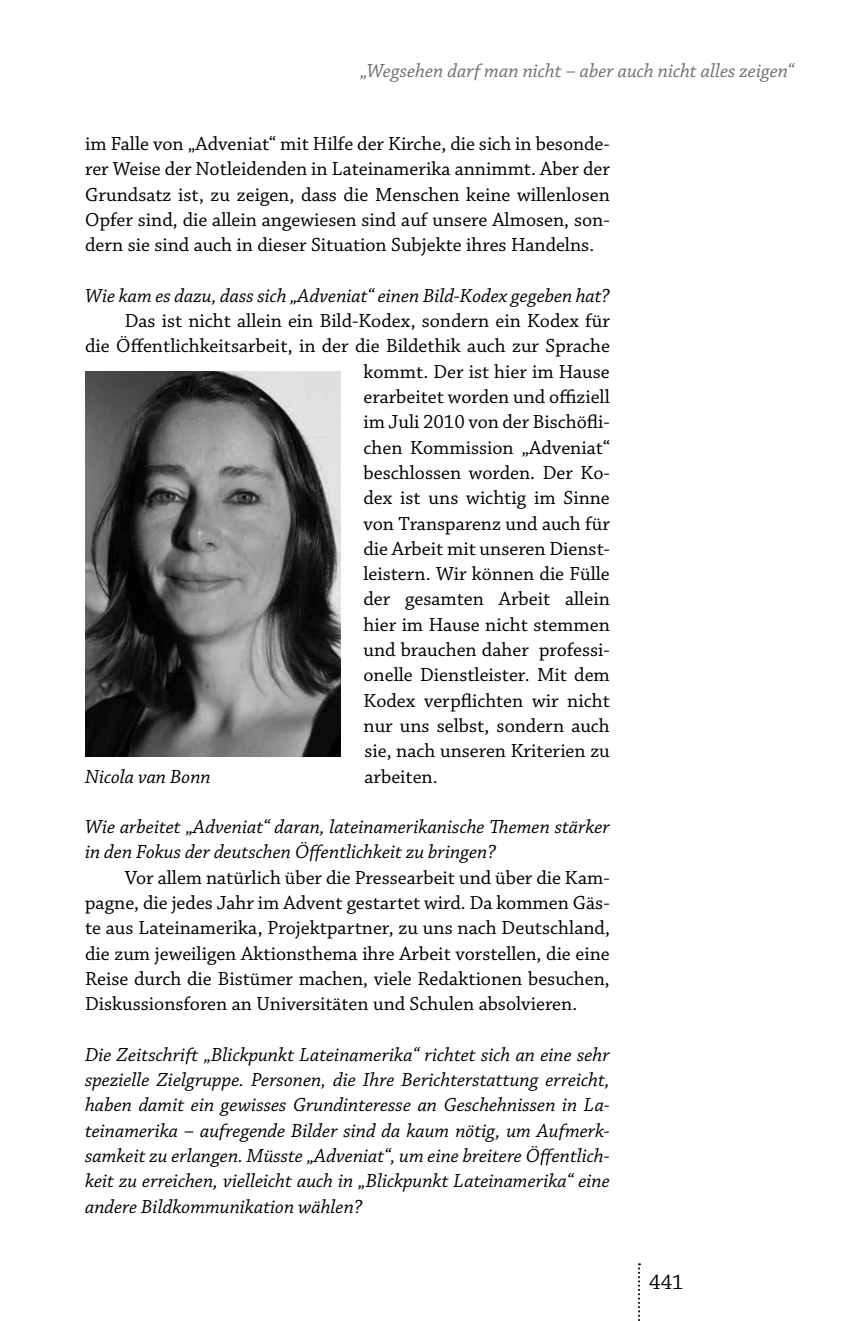
<style>
.page{position:relative;width:868px;height:1321px;background:#fff}
.page>*{position:absolute;margin:0;border:0;box-sizing:border-box;transform-origin:0 0}
.t1{font:22px "Chaparral Pro";color:#000}
.t2{font:20px/25.2px "Chaparral Pro";color:#000;text-align:justify}
.t3{font:italic 20px/25.2px "Chaparral Pro";color:#000}
.t4{font:italic 20px "Chaparral Pro";color:#6d6e71}
</style>
<div class="page">
<svg style="left:638px;top:1263px;width:2px;height:58px"></svg>
<img style="left:85px;top:372px;width:256px;height:385px">
<p class="t4" style="left:360px;top:60px;width:435px">„Wegsehen darf man nicht – aber auch nicht alles zeigen“</p>
<p class="t2" style="left:85px;top:132px;width:526px">im Falle von „Adveniat“ mit Hilfe der Kirche, die sich in besonde&shy;rer Weise der Notleidenden in Lateinamerika annimmt. Aber der Grundsatz ist, zu zeigen, dass die Menschen keine willenlosen Opfer sind, die allein angewiesen sind auf unsere Almosen, son&shy;dern sie sind auch in dieser Situation Subjekte ihres Handelns.</p>
<p class="t3" style="left:85px;top:284px;width:526px">Wie kam es dazu, dass sich „Adveniat“ einen Bild-Kodex gegeben hat?</p>
<p class="t2" style="left:125px;top:309px;width:486px">Das ist nicht allein ein Bild-Kodex, sondern ein Kodex für</p>
<p class="t2" style="left:85px;top:334px;width:526px">die Öffentlichkeitsarbeit, in der die Bildethik auch zur Sprache</p>
<p class="t2" style="left:363px;top:360px;width:248px">kommt. Der ist hier im Hause</p>
<p class="t2" style="left:363px;top:385px;width:248px">erarbeitet worden und offiziell</p>
<p class="t2" style="left:363px;top:410px;width:248px">im Juli 2010 von der Bischöfli-</p>
<p class="t2" style="left:363px;top:435px;width:248px">chen Kommission „Adveniat“</p>
<p class="t2" style="left:363px;top:461px;width:248px">beschlossen worden. Der Ko-</p>
<p class="t2" style="left:363px;top:486px;width:248px">dex ist uns wichtig im Sinne</p>
<p class="t2" style="left:363px;top:511px;width:248px">von Transparenz und auch für</p>
<p class="t2" style="left:363px;top:537px;width:248px">die Arbeit mit unseren Dienst-</p>
<p class="t2" style="left:363px;top:562px;width:248px">leistern. Wir können die Fülle</p>
<p class="t2" style="left:363px;top:587px;width:248px">der gesamten Arbeit allein</p>
<p class="t2" style="left:363px;top:613px;width:248px">hier im Hause nicht stemmen</p>
<p class="t2" style="left:363px;top:638px;width:248px">und brauchen daher professi-</p>
<p class="t2" style="left:363px;top:663px;width:248px">onelle Dienstleister. Mit dem</p>
<p class="t2" style="left:363px;top:688px;width:248px">Kodex verpflichten wir nicht</p>
<p class="t2" style="left:363px;top:714px;width:248px">nur uns selbst, sondern auch</p>
<p class="t2" style="left:364px;top:739px;width:247px">sie, nach unseren Kriterien zu</p>
<p class="t2" style="left:364px;top:764px;width:75px">arbeiten.</p>
<p class="t3" style="left:85px;top:815px;width:526px">Wie arbeitet „Adveniat“ daran, lateinamerikanische Themen stärker in den Fokus der deutschen Öffentlichkeit zu bringen?</p>
<p class="t2" style="left:85px;top:866px;width:526px;text-indent:40px">Vor allem natürlich über die Pressearbeit und über die Kam&shy;pagne, die jedes Jahr im Advent gestartet wird. Da kommen Gäs&shy;te aus Lateinamerika, Projektpartner, zu uns nach Deutschland, die zum jeweiligen Aktionsthema ihre Arbeit vorstellen, die eine Reise durch die Bistümer machen, viele Redaktionen besuchen, Diskussionsforen an Universitäten und Schulen absolvieren.</p>
<p class="t3" style="left:85px;top:1043px;width:526px;text-align:justify">Die Zeitschrift „Blickpunkt Lateinamerika“ richtet sich an eine sehr spezielle Zielgruppe. Personen, die Ihre Berichterstattung erreicht, haben damit ein gewisses Grundinteresse an Geschehnissen in La&shy;teinamerika – aufregende Bilder sind da kaum nötig, um Aufmerk&shy;samkeit zu erlangen. Müsste „Adveniat“, um eine breitere Öffentlich&shy;keit zu erreichen, vielleicht auch in „Blickpunkt Lateinamerika“ eine andere Bildkommunikation wählen?</p>
<p class="t3" style="left:85px;top:764px;width:127px">Nicola van Bonn</p>
<p class="t1" style="left:649px;top:1269px;width:36px">441</p>
</div>
